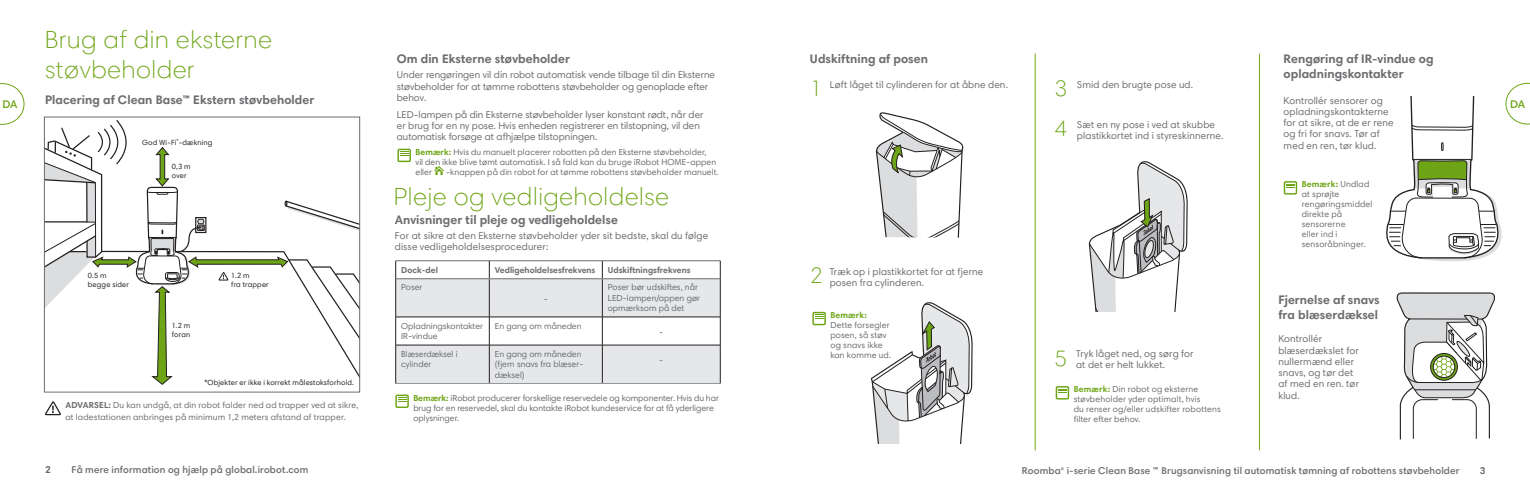
<style>
.page{position:relative;width:1530px;height:495px;background:#fff}
.page>*{position:absolute;margin:0;border:0;box-sizing:border-box;transform-origin:0 0}
._2018_Headline_1{font:300 25px/30px "Harmonia Sans Std";letter-spacing:.035em;color:#6ea516}
._2018_Numbering{font:300 22.5px "Harmonia Sans Std";color:#6ea516}
._2018_Headline_2{font:700 12.5px/15px "Harmonia Sans Std";letter-spacing:.005em;color:#6c6d70}
.t1{font:600 11.25px "Harmonia Sans Std";color:#6ea516}
._2018_Body_Copy_1{font:10px/11.2px "Harmonia Sans Std";letter-spacing:.015em;color:#6c6d70}
.Warning_Bulleted_Cop{font:10px/11.2px "Harmonia Sans Std";color:#6c6d70}
.t2{font:600 10px "Harmonia Sans Std";letter-spacing:.015em;color:#6c6d70}
._2018_Headline_2-2{font:10px/11.2px "Harmonia Sans Std";letter-spacing:.015em;color:#6c6d70}
.t3{font:700 10px "Harmonia Sans Std";color:#6c6d70}
._2018_NOTE_Copy{font:8.75px/10px "Harmonia Sans Std";letter-spacing:.01em;color:#6c6d70}
._2018_Chart_Copy{font:8.75px/10.5px "Harmonia Sans Std";color:#6c6d70}
._2018_Headline_2-3{font:8.75px/12.5px "Harmonia Sans Std";letter-spacing:.015em;color:#6c6d70}
._2018_Chart_Copy-2{font:700 8.75px "Harmonia Sans Std";color:#6c6d70}
._2018_Diagram_Captio{font:7.5px/9px "Harmonia Sans Std";letter-spacing:.025em;color:#231f20}
.s1{font-weight:700;color:#6ea516}
.s2{font-weight:700}
</style>
<div class="page">
<svg style="left:0;top:83px;width:25px;height:42px"></svg>
<hr style="left:396px;top:383px;width:93px;height:1px;background:#939598">
<hr style="left:489px;top:383px;width:113px;height:1px;background:#939598">
<hr style="left:602px;top:383px;width:118px;height:1px;background:#939598">
<svg style="left:395px;top:261px;width:326px;height:122px"></svg>
<hr style="left:396px;top:278px;width:93px;height:1px;background:#6c6d70">
<hr style="left:489px;top:278px;width:113px;height:1px;background:#6c6d70">
<hr style="left:602px;top:278px;width:118px;height:1px;background:#6c6d70">
<div style="left:395px;top:395px;width:14px;height:13px;border:1px solid #6ea516"></div>
<svg style="left:398px;top:397px;width:8px;height:5px"></svg>
<div style="left:397px;top:149px;width:14px;height:13px;border:1px solid #6ea516"></div>
<svg style="left:400px;top:151px;width:9px;height:5px"></svg>
<div style="left:1284px;top:181px;width:13px;height:14px;border:1px solid #6ea516"></div>
<svg style="left:1286px;top:184px;width:9px;height:4px"></svg>
<hr style="left:1035px;top:54px;width:1px;height:396px;background:#6ea516">
<hr style="left:1259px;top:54px;width:1px;height:396px;background:#6ea516">
<svg style="left:1386px;top:83px;width:144px;height:179px"></svg>
<svg style="left:1396px;top:292px;width:99px;height:148px"></svg>
<div style="left:1056px;top:386px;width:13px;height:14px;border:1px solid #6ea516"></div>
<svg style="left:1058px;top:389px;width:9px;height:4px"></svg>
<svg style="left:1088px;top:161px;width:100px;height:150px"></svg>
<div style="left:812px;top:312px;width:14px;height:13px;border:1px solid #6ea516"></div>
<svg style="left:815px;top:314px;width:9px;height:5px"></svg>
<svg style="left:875px;top:112px;width:89px;height:126px"></svg>
<svg style="left:870px;top:302px;width:103px;height:141px"></svg>
<svg style="left:45px;top:401px;width:16px;height:14px"></svg>
<svg style="left:44px;top:120px;width:316px;height:265px"></svg>
<svg style="left:434px;top:166px;width:10px;height:9px"></svg>
<p class="_2018_Headline_1" style="left:45px;top:25px;width:228px">Brug af din eksterne støvbeholder</p>
<p class="_2018_Headline_2" style="left:45px;top:92px;width:271px">Placering af Clean Base™ Ekstern støvbeholder</p>
<p class="_2018_Headline_2" style="left:1284px;top:51px;width:151px">Rengøring af IR-vindue og opladningskontakter</p>
<p class="_2018_Body_Copy_1" style="left:1284px;top:95px;width:112px">Kontrollér sensorer og opladningskontakterne for at sikre, at de er rene og fri for snavs. Tør af med en ren, tør klud.</p>
<p class="_2018_Headline_2" style="left:810px;top:51px;width:119px">Udskiftning af posen</p>
<p class="_2018_Headline_2" style="left:397px;top:52px;width:175px">Om din Eksterne støvbeholder</p>
<p class="Warning_Bulleted_Cop" style="left:397px;top:69px;width:320px">Under rengøringen vil din robot automatisk vende tilbage til din Eksterne støvbeholder for at tømme robottens støvbeholder og genoplade efter behov.</p>
<p class="Warning_Bulleted_Cop" style="left:397px;top:109px;width:308px">LED-lampen på din Eksterne støvbeholder lyser konstant rødt, når der er brug for en ny pose. Hvis enheden registrerer en tilstopning, vil den automatisk forsøge at afhjælpe tilstopningen.</p>
<p class="_2018_Numbering" style="left:1055px;top:75px;width:14px">3</p>
<p class="_2018_Body_Copy_1" style="left:830px;top:79px;width:180px">Løft låget til cylinderen for at åbne den.</p>
<p class="_2018_Body_Copy_1" style="left:1077px;top:79px;width:118px">Smid den brugte pose ud.</p>
<p class="_2018_Numbering" style="left:810px;top:75px;width:14px">1</p>
<p class="t1" style="left:2px;top:97px;width:17px">DA</p>
<p class="t1" style="left:1510px;top:97px;width:17px">DA</p>
<p class="_2018_Body_Copy_1" style="left:1077px;top:119px;width:148px">Sæt en ny pose i ved at skubbe plastikkortet ind i styreskinnerne.</p>
<p class="_2018_Numbering" style="left:1055px;top:115px;width:14px">4</p>
<p class="_2018_Diagram_Captio" style="left:142px;top:138px;width:72px">God Wi-Fi<sup>®</sup>-dækning</p>
<p class="_2018_NOTE_Copy" style="left:415px;top:147px;width:302px"><span class="s1">Bemærk:</span> Hvis du manuelt placerer robotten på den Eksterne støvbeholder, vil den ikke blive tømt automatisk. I så fald kan du bruge iRobot HOME-appen eller</p>
<p class="_2018_Diagram_Captio" style="left:172px;top:162px;width:20px">0,3 m over</p>
<p class="_2018_NOTE_Copy" style="left:446px;top:167px;width:274px">-knappen på din robot for at tømme robottens støvbeholder manuelt.</p>
<p class="_2018_Diagram_Captio" style="left:88px;top:271px;width:43px">0.5 m begge sider</p>
<p class="_2018_Diagram_Captio" style="left:172px;top:321px;width:20px">1.2 m foran</p>
<p class="_2018_Diagram_Captio" style="left:231px;top:271px;width:39px">1.2 m<br>fra trapper</p>
<p class="_2018_Diagram_Captio" style="left:204px;top:378px;width:151px">*Objekter er ikke i korrekt målestoksforhold.</p>
<p class="_2018_Headline_2-3" style="left:65px;top:398px;width:294px"><span class="s2">ADVARSEL:</span> Du kan undgå, at din robot falder ned ad trapper ved at sikre, at ladestationen anbringes på minimum 1,2 meters afstand af trapper.</p>
<p class="_2018_Headline_1" style="left:394px;top:182px;width:276px">Pleje og vedligeholdelse</p>
<p class="_2018_Headline_2" style="left:395px;top:212px;width:225px">Anvisninger til pleje og vedligeholdelse</p>
<p class="_2018_Headline_2-2" style="left:395px;top:230px;width:315px">For at sikre at den Eksterne støvbeholder yder sit bedste, skal du følge disse vedligeholdelsesprocedurer:</p>
<p class="_2018_Chart_Copy-2" style="left:401px;top:264px;width:38px">Dock-del</p>
<p class="_2018_Chart_Copy-2" style="left:495px;top:264px;width:102px">Vedligeholdelsesfrekvens</p>
<p class="_2018_Chart_Copy-2" style="left:608px;top:264px;width:84px">Udskiftningsfrekvens</p>
<p class="_2018_Chart_Copy" style="left:401px;top:282px;width:23px">Poser</p>
<p class="_2018_Chart_Copy" style="left:544px;top:293px;width:6px">-</p>
<p class="_2018_Chart_Copy" style="left:608px;top:282px;width:94px">Poser bør udskiftes, når<br>LED-lampen/appen gør opmærksom på det</p>
<p class="_2018_Chart_Copy" style="left:401px;top:321px;width:83px">Opladningskontakter</p>
<p class="_2018_Chart_Copy" style="left:401px;top:331px;width:38px">IR-vindue</p>
<p class="_2018_Chart_Copy" style="left:495px;top:321px;width:88px">En gang om måneden</p>
<p class="_2018_Chart_Copy" style="left:659px;top:326px;width:6px">-</p>
<p class="_2018_Chart_Copy" style="left:401px;top:349px;width:58px">Blæserdæksel i cylinder</p>
<p class="_2018_Chart_Copy" style="left:495px;top:349px;width:90px">En gang om måneden (fjern snavs fra blæser&shy;dæksel)</p>
<p class="_2018_Chart_Copy" style="left:659px;top:354px;width:6px">-</p>
<p class="_2018_NOTE_Copy" style="left:413px;top:393px;width:307px"><span class="s1">Bemærk:</span> iRobot producerer forskellige reservedele og komponenter. Hvis du har brug for en reservedel, skal du kontakte iRobot kundeservice for at få yderligere oplysninger.</p>
<p class="_2018_Numbering" style="left:810px;top:262px;width:14px">2</p>
<p class="_2018_Body_Copy_1" style="left:830px;top:266px;width:155px">Træk op i plastikkortet for at fjerne posen fra cylinderen.</p>
<p class="_2018_NOTE_Copy" style="left:830px;top:310px;width:62px"><span class="s1">Bemærk:<br></span>Dette forsegler posen, så støv og snavs ikke kan komme ud.</p>
<p class="_2018_Numbering" style="left:1055px;top:345px;width:14px">5</p>
<p class="_2018_Body_Copy_1" style="left:1076px;top:348px;width:119px">Tryk låget ned, og sørg for at det er helt lukket.</p>
<p class="_2018_NOTE_Copy" style="left:1074px;top:384px;width:149px"><span class="s1">Bemærk:</span> Din robot og eksterne støvbeholder yder optimalt, hvis<br>du renser og/eller udskifter robottens filter efter behov.</p>
<p class="_2018_NOTE_Copy" style="left:1302px;top:179px;width:72px"><span class="s1">Bemærk:</span> Undlad at sprøjte rengøringsmiddel direkte på sensorerne<br>eller ind i sensoråbninger.</p>
<p class="_2018_Headline_2" style="left:1278px;top:292px;width:103px">Fjernelse af snavs fra blæserdæksel</p>
<p class="_2018_Body_Copy_1" style="left:1278px;top:333px;width:82px">Kontrollér blæserdækslet for nullermænd eller snavs, og tør det af med en ren. tør klud.</p>
<p class="t3" style="left:45px;top:464px;width:7px">2</p>
<p class="t2" style="left:72px;top:464px;width:239px">Få mere information og hjælp på global.irobot.com</p>
<p class="t2" style="left:1022px;top:465px;width:439px">Roomba<sup>®</sup> i-serie Clean Base ™ Brugsanvisning til automatisk tømning af robottens støvbeholder</p>
<p class="t3" style="left:1480px;top:465px;width:7px">3</p>
</div>
